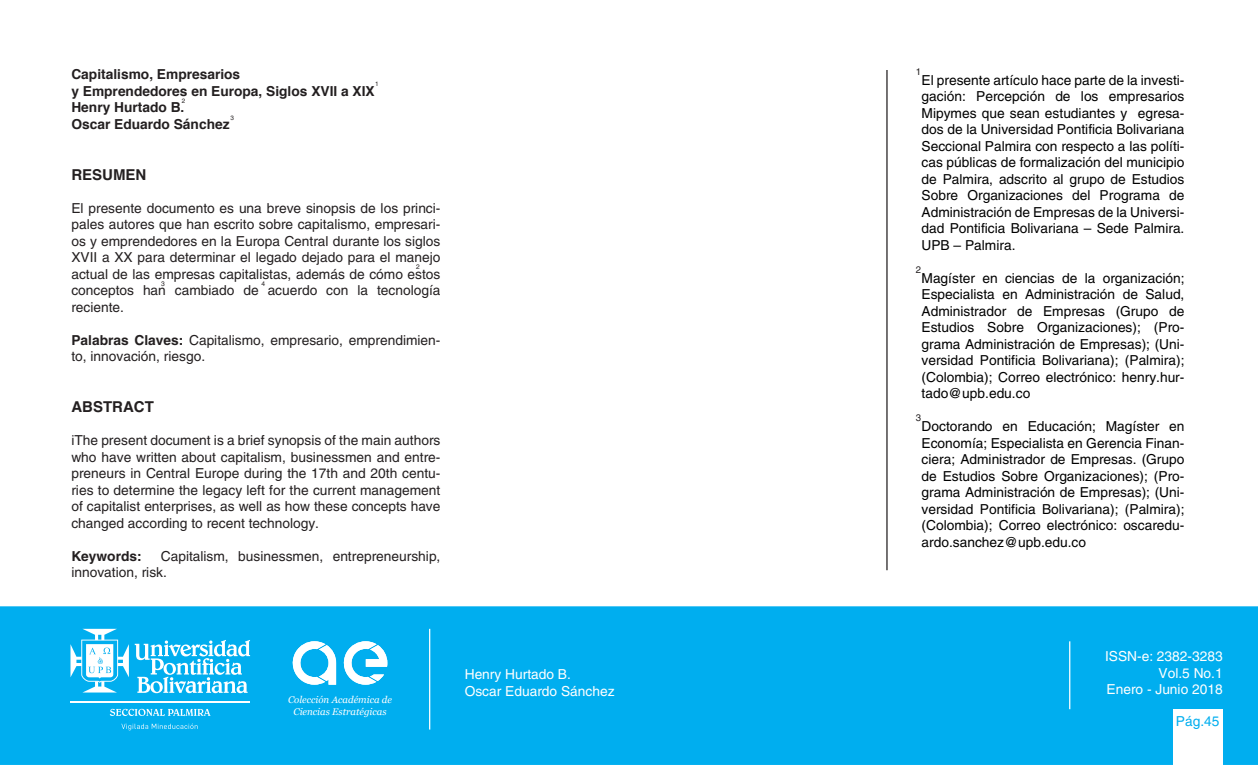
<style>
.page{position:relative;width:1258px;height:765px;background:#fff}
.page>*{position:absolute;margin:0;border:0;box-sizing:border-box;transform-origin:0 0}
.t1{font:700 15px "Helvetica";color:#231f20}
.t2{font:13.75px/16.5px "Helvetica";color:#000;text-align:justify}
.t3{font:13.75px/16.5px "Helvetica";color:#231f20;text-align:justify}
.t4{font:700 13.75px/16.5px "Helvetica";color:#231f20}
.t5{font:13.75px/16.5px "Helvetica";color:#fff}
.t6{font:13.75px "Helvetica";color:#00aeef}
.t7{font:italic 9.75px/11.6px "Georgia";color:#fff;text-align:center}
.t8{font:9.5px "Helvetica";color:#231f20}
.t9{font:6.62px "Helvetica";color:#231f20}
.t10{font:6.25px "Helvetica";color:#231f20}
.s1{font-weight:700}
</style>
<div class="page">
<div style="left:0;top:606px;width:1258px;height:159px;background:#00aeef"></div>
<div style="left:1173px;top:709px;width:49px;height:56px;background:#fff"></div>
<hr style="left:1069px;top:641px;width:1px;height:68px;background:#fff">
<svg style="left:292px;top:641px;width:95px;height:44px"></svg>
<svg style="left:121px;top:724px;width:77px;height:6px"></svg>
<svg style="left:135px;top:640px;width:115px;height:53px"></svg>
<svg style="left:70px;top:629px;width:59px;height:64px"></svg>
<svg style="left:110px;top:709px;width:100px;height:7px"></svg>
<hr style="left:70px;top:701px;width:180px;height:1px;background:#fff">
<hr style="left:429px;top:629px;width:1px;height:101px;background:#fff">
<hr style="left:886px;top:70px;width:2px;height:500px;background:#231f20">
<p class="t4" style="left:71px;top:66px;width:305px">Capitalismo, Empresarios<br>y Emprendedores en Europa, Siglos XVII a XIX<br>Henry Hurtado B.<br>Oscar Eduardo Sánchez</p>
<p class="t1" style="left:71px;top:165px;width:77px">RESUMEN</p>
<p class="t3" style="left:71px;top:200px;width:371px">El presente documento es una breve sinopsis de los princi&shy;pales autores que han escrito sobre capitalismo, empresari&shy;os y emprendedores en la Europa Central durante los siglos XVII a XX para determinar el legado dejado para el manejo actual de las empresas capitalistas, además de cómo estos conceptos han cambiado de acuerdo con la tecnología reciente.</p>
<p class="t3" style="left:71px;top:332px;width:371px"><span class="s1">Palabras Claves:</span> Capitalismo, empresario, emprendimien&shy;to, innovación, riesgo.</p>
<p class="t1" style="left:71px;top:398px;width:84px">ABSTRACT</p>
<p class="t3" style="left:71px;top:432px;width:371px">iThe present document is a brief synopsis of the main authors who have written about capitalism, businessmen and entre&shy;preneurs in Central Europe during the 17th and 20th centu&shy;ries to determine the legacy left for the current management of capitalist enterprises, as well as how these concepts have changed according to recent technology.</p>
<p class="t4" style="left:71px;top:548px;width:72px">Keywords:</p>
<p class="t10" style="left:375px;top:80px;width:5px">1</p>
<p class="t10" style="left:182px;top:97px;width:5px">2</p>
<p class="t10" style="left:231px;top:115px;width:5px">3</p>
<p class="t9" style="left:416px;top:263px;width:5px">2</p>
<p class="t9" style="left:161px;top:280px;width:5px">3</p>
<p class="t9" style="left:261px;top:280px;width:5px">4</p>
<p class="t3" style="left:71px;top:548px;width:371px;text-indent:89px">Capitalism, businessmen, entrepreneurship, innovation, risk.</p>
<p class="t7" style="left:288px;top:694px;width:106px">Colección Académica de<br>Ciencias Estratégicas</p>
<p class="t5" style="left:465px;top:666px;width:151px">Henry Hurtado B.<br>Oscar Eduardo Sánchez</p>
<p class="t8" style="left:916px;top:66px;width:7px">1</p>
<p class="t2" style="left:921px;top:72px;width:264px">El presente artículo hace parte de la investi&shy;gación: Percepción de los empresarios Mipymes que sean estudiantes y egresa&shy;dos de la Universidad Pontificia Bolivariana Seccional Palmira con respecto a las políti&shy;cas públicas de formalización del municipio de Palmira, adscrito al grupo de Estudios Sobre Organizaciones del Programa de Administración de Empresas de la Universi&shy;dad Pontificia Bolivariana – Sede Palmira.<br>UPB – Palmira.</p>
<p class="t2" style="left:921px;top:270px;width:264px">Magíster en ciencias de la organización; Especialista en Administración de Salud, Administrador de Empresas (Grupo de Estudios Sobre Organizaciones); (Pro&shy;grama Administración de Empresas); (Uni&shy;versidad Pontificia Bolivariana); (Palmira); (Colombia); Correo electrónico: henry.hur&shy;tado@upb.edu.co</p>
<p class="t2" style="left:921px;top:418px;width:264px">Doctorando en Educación; Magíster en Economía; Especialista en Gerencia Finan&shy;ciera; Administrador de Empresas. (Grupo de Estudios Sobre Organizaciones); (Pro&shy;grama Administración de Empresas); (Uni&shy;versidad Pontificia Bolivariana); (Palmira); (Colombia); Correo electrónico: oscaredu&shy;ardo.sanchez@upb.edu.co</p>
<p class="t8" style="left:916px;top:264px;width:7px">2</p>
<p class="t8" style="left:916px;top:412px;width:7px">3</p>
<p class="t5" style="left:1105px;top:648px;width:119px;text-align:right">ISSN-e: 2382-3283<br>Vol.5 No.1<br>Enero - Junio 2018</p>
<p class="t6" style="left:1176px;top:713px;width:45px">Pág.45</p>
</div>
